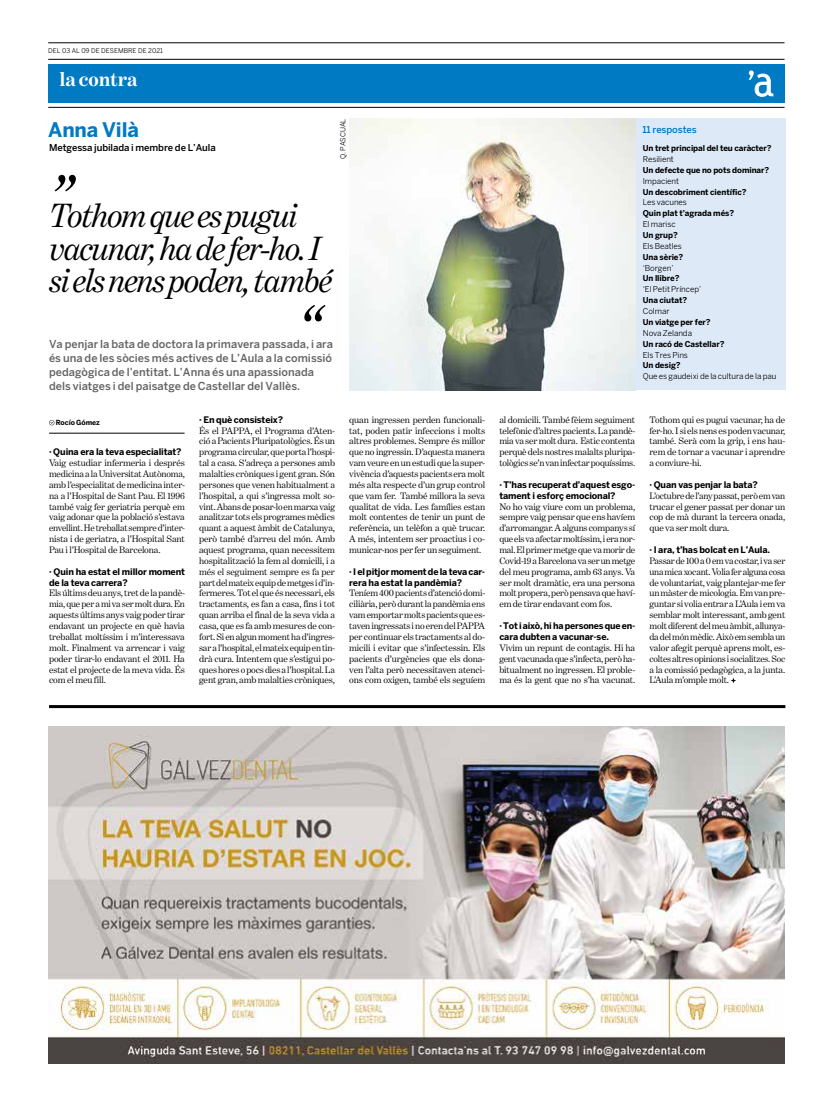
<style>
.page{position:relative;width:820px;height:1106px;background:#fff}
.page>*{position:absolute;margin:0;border:0;box-sizing:border-box;transform-origin:0 0}
.t1{font:italic 60px "Benton Modern One";color:#000}
.t2{font:italic 34px/32.6px "Benton Modern One";letter-spacing:-.035em;color:#000}
.t3{font:700 20px "Benton Modern One";letter-spacing:-.005em;color:#fff}
.t4{font:700 20px "Benton Sans";letter-spacing:-.01em;color:#007ac2}
.t5{font:500 11px/14px "Benton Sans";color:#646363}
.t6{font:9.5px/10.9px "Benton Modern One";letter-spacing:-.01em;color:#000;text-align:justify}
.t7{font:500 9.5px "Benton Sans";letter-spacing:-.01em;color:#000}
.t8{font:500 9.5px "Benton Sans";letter-spacing:-.01em;color:#007ac2}
.t9{font:700 9px/10.9px "Benton Sans";letter-spacing:-.015em;color:#000}
.t10{font:700 8px "Benton Sans";letter-spacing:-.01em;color:#000}
.t11{font:8px "Benton Sans";letter-spacing:-.005em;color:#000}
.t12{font:700 7px "Benton Sans";letter-spacing:-.01em;color:#000}
.t13{font:7px "Benton Sans";letter-spacing:-.005em;color:#000}
.t14{font:6.5px "Benton Sans";letter-spacing:.005em;color:#000}
</style>
<div class="page">
<hr style="left:48px;top:107px;width:736px;height:1px;background:#000">
<hr style="left:48px;top:43px;width:736px;height:1px;background:#000">
<hr style="left:48px;top:59px;width:736px;height:1px;background:#000">
<div style="left:48px;top:64px;width:736px;height:39px;background:#007ac2"></div>
<svg style="left:748px;top:70px;width:25px;height:27px"></svg>
<hr style="left:49px;top:705px;width:736px;height:3px;background:#000">
<div style="left:633px;top:119px;width:152px;height:271px;background:#dee9f8"></div>
<img style="left:349px;top:119px;width:286px;height:271px">
<svg style="left:730px;top:678px;width:6px;height:5px"></svg>
<svg style="left:49px;top:420px;width:5px;height:5px"></svg>
<hr style="left:49px;top:433px;width:135px;height:1px;background:#000">
<img style="left:48px;top:726px;width:736px;height:337px">
<p class="t14" style="left:48px;top:47px;width:116px">DEL 03 AL 09 DE DESEMBRE DE 2021</p>
<h3 class="t3" style="left:59px;top:68px;width:80px">la contra</h3>
<h3 class="t4" style="left:48px;top:118px;width:92px">Anna Vilà</h3>
<p class="t7" style="left:49px;top:142px;width:168px">Metgessa jubilada i membre de L’Aula</p>
<h1 class="t1" style="left:49px;top:162px;width:26px">”</h1>
<p class="t13" style="left:338px;top:159px;width:42px;rotate:-90deg">Q. PASCUAL</p>
<h2 class="t2" style="left:49px;top:199px;width:284px">Tothom que es pugui vacunar, ha de fer-ho. I si els nens poden, també</h2>
<h1 class="t1" style="left:297px;top:293px;width:26px">“</h1>
<p class="t5" style="left:49px;top:337px;width:285px">Va penjar la bata de doctora la primavera passada, i ara és una de les sòcies més actives de L’Aula a la comissió pedagògica de l’entitat. L’Anna és una apassionada dels viatges i del paisatge de Castellar del Vallès.</p>
<p class="t12" style="left:56px;top:418px;width:46px">Rocío Gómez</p>
<p class="t9" style="left:49px;top:446px;width:134px">· Quina era la teva especialitat?</p>
<p class="t6" style="left:49px;top:457px;width:137px">Vaig estudiar infermeria i després medicina a la Universitat Autònoma, amb l’especialitat de medicina inter&shy;na a l’Hospital de Sant Pau. El 1996 també vaig fer geriatria perquè em vaig adonar que la població s’estava envellint. He treballat sempre d’inter&shy;nista i de geriatra, a l’Hospital Sant Pau i l’Hospital de Barcelona.</p>
<p class="t9" style="left:49px;top:566px;width:137px">· Quin ha estat el millor moment de la teva carrera?</p>
<p class="t6" style="left:49px;top:588px;width:137px">Els últims deu anys, tret de la pandè&shy;mia, que per a mi va ser molt dura. En aquests últims anys vaig poder tirar endavant un projecte en què havia treballat moltíssim i m’interessava molt. Finalment va arrencar i vaig poder tirar-lo endavant el 2011. Ha estat el projecte de la meva vida. És com el meu fill.</p>
<p class="t9" style="left:199px;top:414px;width:85px">· En què consisteix?</p>
<p class="t6" style="left:199px;top:425px;width:137px">És el PAPPA, el Programa d’Aten&shy;ció a Pacients Pluripatològics. És un programa circular, que porta l’hospi&shy;tal a casa. S’adreça a persones amb malalties cròniques i gent gran. Són persones que venen habitualment a l’hospital, a qui s’ingressa molt so&shy;vint. Abans de posar-lo en marxa vaig analitzar tots els programes mèdics quant a aquest àmbit de Catalunya, però també d’arreu del món. Amb aquest programa, quan necessitem hospitalització la fem al domicili, i a més el seguiment sempre es fa per part del mateix equip de metges i d’in&shy;fermeres. Tot el que és necessari, els tractaments, es fan a casa, fins i tot quan arriba el final de la seva vida a casa, que es fa amb mesures de con&shy;fort. Si en algun moment ha d’ingres&shy;sar a l’hospital, el mateix equip en tin&shy;drà cura. Intentem que s’estigui po&shy;ques hores o pocs dies a l’hospital. La gent gran, amb malalties cròniques,</p>
<p class="t6" style="left:349px;top:414px;width:137px">quan ingressen perden funcionali&shy;tat, poden patir infeccions i molts altres problemes. Sempre és millor que no ingressin. D’aquesta manera vam veure en un estudi que la super&shy;vivència d’aquests pacients era molt més alta respecte d’un grup control que vam fer. També millora la seva qualitat de vida. Les famílies estan molt contentes de tenir un punt de referència, un telèfon a què trucar.<br>A més, intentem ser proactius i co&shy;municar-nos per fer un seguiment.</p>
<p class="t9" style="left:349px;top:566px;width:137px">· I el pitjor moment de la teva car&shy;rera ha estat la pandèmia?</p>
<p class="t6" style="left:349px;top:588px;width:137px">Teníem 400 pacients d’atenció domi&shy;ciliària, però durant la pandèmia ens vam emportar molts pacients que es&shy;taven ingressats i no eren del PAPPA per continuar els tractaments al do&shy;micili i evitar que s’infectessin. Els pacients d’urgències que els dona&shy;ven l’alta però necessitaven atenci&shy;ons com oxigen, també els seguíem</p>
<p class="t8" style="left:642px;top:124px;width:56px">11 respostes</p>
<p class="t10" style="left:642px;top:143px;width:130px">Un tret principal del teu caràcter?</p>
<p class="t11" style="left:642px;top:154px;width:33px">Resilient</p>
<p class="t10" style="left:642px;top:165px;width:128px">Un defecte que no pots dominar?</p>
<p class="t11" style="left:642px;top:176px;width:38px">Impacient</p>
<p class="t10" style="left:642px;top:187px;width:105px">Un descobriment científic?</p>
<p class="t11" style="left:642px;top:198px;width:46px">Les vacunes</p>
<p class="t10" style="left:642px;top:209px;width:93px">Quin plat t’agrada més?</p>
<p class="t11" style="left:642px;top:219px;width:34px">El marisc</p>
<p class="t10" style="left:642px;top:230px;width:36px">Un grup?</p>
<p class="t11" style="left:642px;top:241px;width:41px">Els Beatles</p>
<p class="t10" style="left:642px;top:252px;width:42px">Una sèrie?</p>
<p class="t11" style="left:642px;top:263px;width:32px">‘Borgen’</p>
<p class="t10" style="left:642px;top:274px;width:38px">Un llibre?</p>
<p class="t11" style="left:642px;top:285px;width:60px">‘El Petit Príncep’</p>
<p class="t10" style="left:642px;top:295px;width:46px">Una ciutat?</p>
<p class="t11" style="left:642px;top:306px;width:28px">Colmar</p>
<p class="t10" style="left:642px;top:317px;width:69px">Un viatge per fer?</p>
<p class="t11" style="left:642px;top:328px;width:51px">Nova Zelanda</p>
<p class="t10" style="left:642px;top:339px;width:83px">Un racó de Castellar?</p>
<p class="t11" style="left:642px;top:350px;width:47px">Els Tres Pins</p>
<p class="t10" style="left:642px;top:361px;width:39px">Un desig?</p>
<p class="t11" style="left:642px;top:371px;width:135px">Que es gaudeixi de la cultura de la pau</p>
<p class="t6" style="left:499px;top:414px;width:137px">al domicili. També fèiem seguiment telefònic d’altres pacients. La pandè&shy;mia va ser molt dura. Estic contenta perquè dels nostres malalts pluripa&shy;tològics se’n van infectar poquíssims.</p>
<p class="t9" style="left:499px;top:479px;width:137px">· T’has recuperat d’aquest esgo&shy;tament i esforç emocional?</p>
<p class="t6" style="left:499px;top:501px;width:137px">No ho vaig viure com un problema, sempre vaig pensar que ens havíem d’arromangar. A alguns companys sí que els va afectar moltíssim, i era nor&shy;mal. El primer metge que va morir de Covid-19 a Barcelona va ser un metge del meu programa, amb 63 anys. Va ser molt dramàtic, era una persona molt propera, però pensava que haví&shy;em de tirar endavant com fos.</p>
<p class="t9" style="left:499px;top:620px;width:137px">· Tot i això, hi ha persones que en&shy;cara dubten a vacunar-se.</p>
<p class="t6" style="left:499px;top:642px;width:137px">Vivim un repunt de contagis. Hi ha gent vacunada que s’infecta, però ha&shy;bitualment no ingressen. El proble&shy;ma és la gent que no s’ha vacunat.</p>
<p class="t6" style="left:649px;top:414px;width:137px">Tothom qui es pugui vacunar, ha de fer-ho. I si els nens es poden vacunar, també. Serà com la grip, i ens hau&shy;rem de tornar a vacunar i aprendre a conviure-hi.</p>
<p class="t9" style="left:649px;top:479px;width:110px">· Quan vas penjar la bata?</p>
<p class="t6" style="left:649px;top:490px;width:137px">L’octubre de l’any passat, però em van trucar el gener passat per donar un cop de mà durant la tercera onada, que va ser molt dura.</p>
<p class="t9" style="left:649px;top:544px;width:122px">· I ara, t’has bolcat en L’Aula.</p>
<p class="t6" style="left:649px;top:555px;width:137px">Passar de 100 a 0 em va costar, i va ser una mica xocant. Volia fer alguna cosa de voluntariat, vaig plantejar-me fer un màster de micologia. Em van pre&shy;guntar si volia entrar a L’Aula i em va semblar molt interessant, amb gent molt diferent del meu àmbit, allunya&shy;da del món mèdic. Això em sembla un valor afegit perquè aprens molt, es&shy;coltes altres opinions i socialitzes. Soc a la comissió pedagògica, a la junta.<br>L’Aula m’omple molt.</p>
</div>
